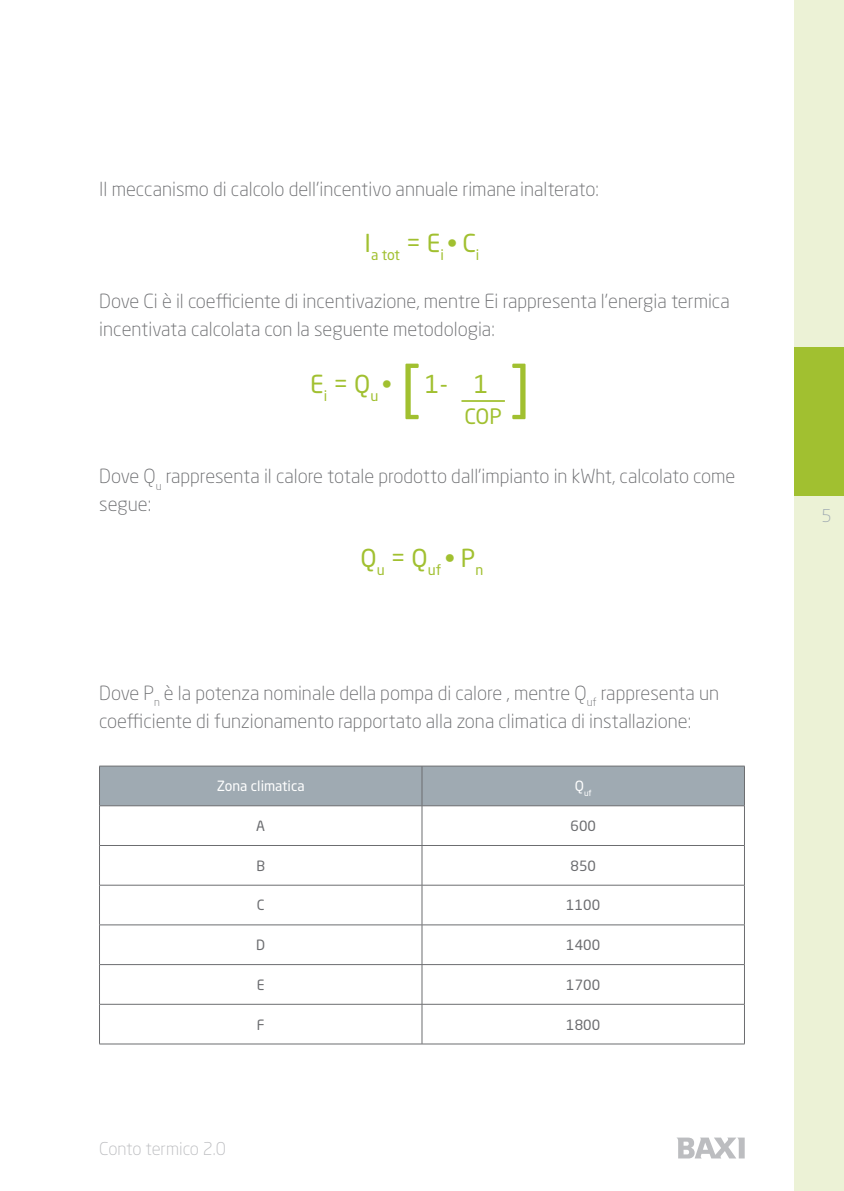
<style>
.page{position:relative;width:844px;height:1191px;background:#fff}
.page>*{position:absolute;margin:0;border:0;box-sizing:border-box;transform-origin:0 0}
.t1{font:59.32px "Neo Sans Pro";color:#a1c030}
.t2{font:24.5px "Neo Sans Pro";color:#a1c030}
.t3{font:21px "Neo Sans Pro";color:#a1c030}
.t4{font:300 19.25px/28px "Neo Sans Pro";color:#6c6d70}
.t5{font:300 17.5px "Neo Sans Pro";letter-spacing:-.01em;color:#bcbdc0}
.t6{font:300 17.5px "Neo Sans Pro";color:#9faab2}
.t7{font:14.17px "Neo Sans Pro";color:#a1c030}
.t8{font:14px "Neo Sans Pro";color:#6c6d70}
.t9{font:14px "Neo Sans Pro";color:#fff}
.t10{font:8.05px "Neo Sans Pro";color:#fff}
.s1{font-weight:300}
</style>
<div class="page">
<div style="left:794px;top:0;width:49px;height:1191px;background:#ecf2d6"></div>
<div style="left:794px;top:347px;width:49px;height:149px;background:#a1c030"></div>
<svg style="left:677px;top:1137px;width:67px;height:21px"></svg>
<div style="left:100px;top:767px;width:644px;height:38px;background:#9faab2"></div>
<hr style="left:99px;top:766px;width:1px;height:39px;background:#6c6d70">
<hr style="left:99px;top:806px;width:1px;height:39px;background:#6c6d70">
<hr style="left:99px;top:845px;width:1px;height:40px;background:#6c6d70">
<hr style="left:99px;top:885px;width:1px;height:39px;background:#6c6d70">
<hr style="left:99px;top:925px;width:1px;height:39px;background:#6c6d70">
<hr style="left:99px;top:964px;width:1px;height:40px;background:#6c6d70">
<hr style="left:99px;top:1004px;width:1px;height:39px;background:#6c6d70">
<hr style="left:99px;top:766px;width:323px;height:1px;background:#6c6d70">
<hr style="left:99px;top:805px;width:323px;height:1px;background:#6c6d70">
<hr style="left:99px;top:845px;width:323px;height:1px;background:#6c6d70">
<hr style="left:99px;top:885px;width:323px;height:1px;background:#6c6d70">
<hr style="left:99px;top:924px;width:323px;height:1px;background:#6c6d70">
<hr style="left:99px;top:964px;width:323px;height:1px;background:#6c6d70">
<hr style="left:99px;top:1004px;width:323px;height:1px;background:#6c6d70">
<hr style="left:99px;top:1043px;width:323px;height:1px;background:#6c6d70">
<hr style="left:421px;top:766px;width:1px;height:39px;background:#6c6d70">
<hr style="left:421px;top:806px;width:1px;height:39px;background:#6c6d70">
<hr style="left:421px;top:845px;width:1px;height:40px;background:#6c6d70">
<hr style="left:421px;top:885px;width:1px;height:39px;background:#6c6d70">
<hr style="left:421px;top:925px;width:1px;height:39px;background:#6c6d70">
<hr style="left:421px;top:964px;width:1px;height:40px;background:#6c6d70">
<hr style="left:421px;top:1004px;width:1px;height:39px;background:#6c6d70">
<hr style="left:422px;top:766px;width:322px;height:1px;background:#6c6d70">
<hr style="left:422px;top:805px;width:322px;height:1px;background:#6c6d70">
<hr style="left:422px;top:845px;width:322px;height:1px;background:#6c6d70">
<hr style="left:422px;top:885px;width:322px;height:1px;background:#6c6d70">
<hr style="left:422px;top:924px;width:322px;height:1px;background:#6c6d70">
<hr style="left:422px;top:964px;width:322px;height:1px;background:#6c6d70">
<hr style="left:422px;top:1004px;width:322px;height:1px;background:#6c6d70">
<hr style="left:422px;top:1043px;width:322px;height:1px;background:#6c6d70">
<hr style="left:744px;top:766px;width:1px;height:39px;background:#6c6d70">
<hr style="left:744px;top:806px;width:1px;height:39px;background:#6c6d70">
<hr style="left:744px;top:845px;width:1px;height:40px;background:#6c6d70">
<hr style="left:744px;top:885px;width:1px;height:39px;background:#6c6d70">
<hr style="left:744px;top:925px;width:1px;height:39px;background:#6c6d70">
<hr style="left:744px;top:964px;width:1px;height:40px;background:#6c6d70">
<hr style="left:744px;top:1004px;width:1px;height:39px;background:#6c6d70">
<hr style="left:461px;top:400px;width:43px;height:2px;background:#a1c030">
<p class="t4" style="left:99px;top:175px;width:501px">Il meccanismo di calcolo dell’incentivo annuale rimane inalterato:</p>
<p class="t7" style="left:364px;top:246px;width:116px"><sup>I</sup>a tot <sup>=</sup> <sup>E</sup>i <sup>•</sup> <sup>C</sup>i</p>
<p class="t4" style="left:99px;top:287px;width:632px">Dove Ci è il coefficiente di incentivazione, mentre Ei rappresenta l’energia termica incentivata calcolata con la seguente metodologia:</p>
<h1 class="t1" style="left:400px;top:349px;width:21px">[</h1>
<h1 class="t1" style="left:510px;top:349px;width:21px">]</h1>
<p class="t2" style="left:310px;top:369px;width:83px">E<sub>i</sub> = Q<sub>u</sub> <span class="s1">•</span></p>
<p class="t2" style="left:425px;top:369px;width:65px">1- 1</p>
<p class="t3" style="left:464px;top:403px;width:39px">COP</p>
<p class="t4" style="left:99px;top:462px;width:637px">Dove Q<sub>u</sub> rappresenta il calore totale prodotto dall’impianto in kWht, calcolato come segue:</p>
<p class="t2" style="left:360px;top:543px;width:124px">Q<sub>u</sub> = Q<sub>uf</sub> • P<sub>n</sub></p>
<p class="t4" style="left:99px;top:679px;width:621px">Dove P<sub>n</sub> è la potenza nominale della pompa di calore , mentre Q<sub>uf</sub> rappresenta un coefficiente di funzionamento rapportato alla zona climatica di installazione:</p>
<p class="t9" style="left:217px;top:777px;width:89px">Zona climatica</p>
<p class="t10" style="left:574px;top:788px;width:18px"><sup>Q</sup>uf</p>
<p class="t8" style="left:256px;top:817px;width:10px">A</p>
<p class="t8" style="left:570px;top:817px;width:27px">600</p>
<p class="t8" style="left:256px;top:857px;width:10px">B</p>
<p class="t8" style="left:570px;top:857px;width:27px">850</p>
<p class="t8" style="left:257px;top:896px;width:9px">C</p>
<p class="t8" style="left:566px;top:896px;width:35px">1100</p>
<p class="t8" style="left:256px;top:936px;width:10px">D</p>
<p class="t8" style="left:566px;top:936px;width:35px">1400</p>
<p class="t8" style="left:257px;top:976px;width:9px">E</p>
<p class="t8" style="left:566px;top:976px;width:35px">1700</p>
<p class="t8" style="left:257px;top:1015px;width:9px">F</p>
<p class="t8" style="left:566px;top:1015px;width:35px">1800</p>
<p class="t5" style="left:99px;top:1137px;width:128px">Conto termico 2.0</p>
<p class="t6" style="left:821px;top:505px;width:12px">5</p>
</div>
